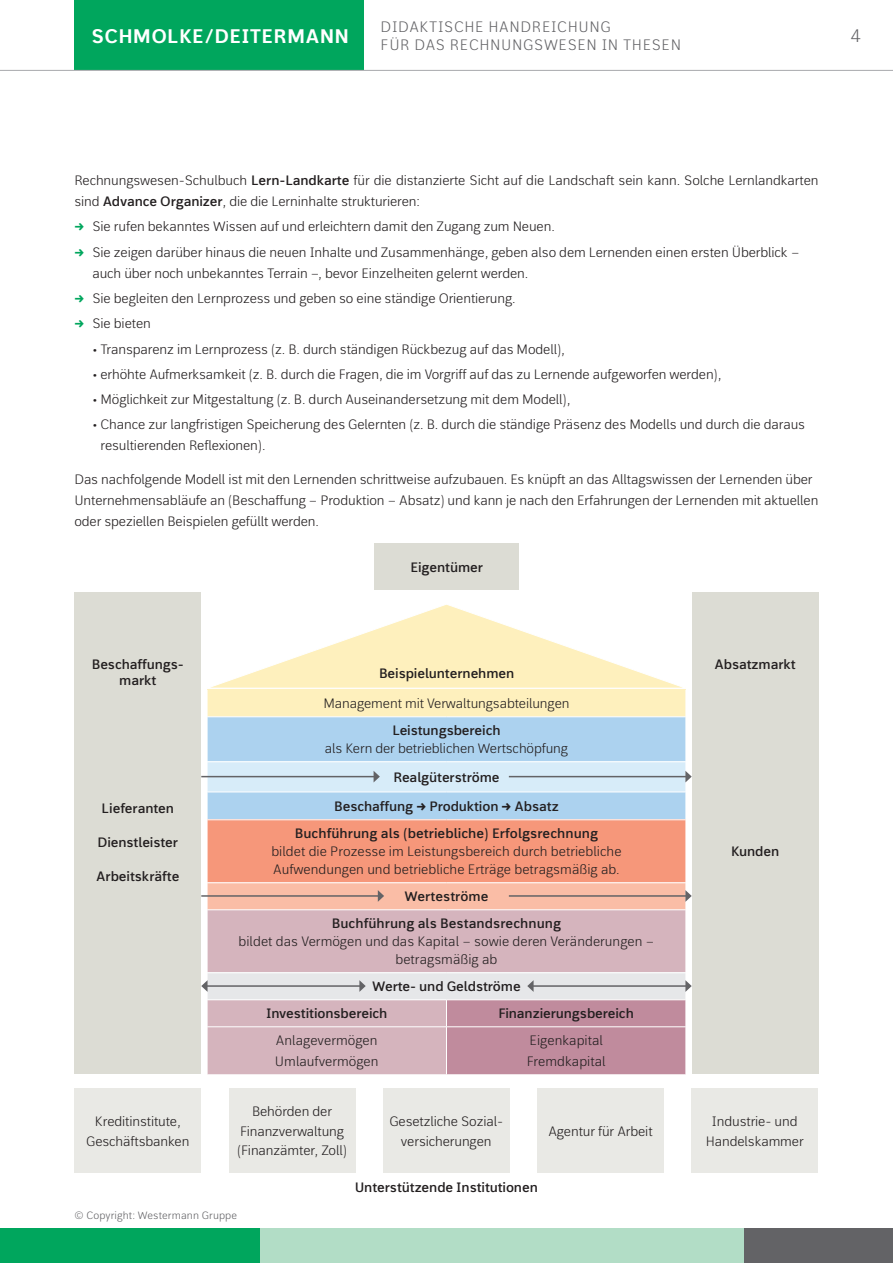
<style>
.page{position:relative;width:893px;height:1263px;background:#fff}
.page>*{position:absolute;margin:0;border:0;box-sizing:border-box;transform-origin:0 0}
.t1{font:700 19.5px "bs Thomas Sans 1";letter-spacing:.01em;color:#fff}
.t2{font:300 18px "bs Thomas Sans 1";color:#636366}
.t3{font:300 15px/18px "bs Thomas Sans 1";letter-spacing:.04em;color:#636366}
.t4{font:300 13.5px/21px "bs Thomas Sans 1";letter-spacing:-.01em;color:#231f20}
.t5{font:600 13.5px/27px "bs Thomas Sans 1";letter-spacing:-.01em;color:#231f20;text-align:center}
.t6{font:300 10.5px "bs Thomas Sans 1";letter-spacing:.01em;color:#636366}
.s1{font-weight:600}
</style>
<div class="page">
<div style="left:744px;top:1228px;width:149px;height:35px;background:#636366"></div>
<div style="left:74px;top:0;width:290px;height:70px;background:#00a65d"></div>
<hr style="left:0;top:70px;width:893px;height:1px;background:#a8a9ad">
<div style="left:259px;top:1228px;width:485px;height:35px;background:#b2ddc6"></div>
<div style="left:0;top:1228px;width:259px;height:35px;background:#00a65d"></div>
<div style="left:208px;top:717px;width:478px;height:102px;background:#acd2ef"></div>
<div style="left:207px;top:762px;width:479px;height:30px;background:#d7ecf9"></div>
<div style="left:207px;top:820px;width:479px;height:63px;background:#f6977a"></div>
<div style="left:207px;top:883px;width:479px;height:27px;background:#fabda6"></div>
<div style="left:208px;top:910px;width:478px;height:164px;background:#d5b4bd"></div>
<div style="left:207px;top:973px;width:479px;height:27px;background:#e6e7e9"></div>
<hr style="left:207px;top:761px;width:239px;height:1px;background:#fff">
<hr style="left:207px;top:762px;width:1px;height:30px;background:#fff">
<hr style="left:446px;top:761px;width:240px;height:1px;background:#fff">
<hr style="left:207px;top:792px;width:239px;height:1px;background:#fff">
<svg style="left:207px;top:792px;width:1px;height:27px"></svg>
<hr style="left:446px;top:792px;width:240px;height:1px;background:#fff">
<hr style="left:207px;top:820px;width:1px;height:62px;background:#fff">
<hr style="left:207px;top:882px;width:239px;height:1px;background:#fff">
<svg style="left:207px;top:883px;width:1px;height:26px"></svg>
<hr style="left:446px;top:882px;width:240px;height:1px;background:#fff">
<hr style="left:207px;top:909px;width:239px;height:1px;background:#fff">
<hr style="left:446px;top:909px;width:240px;height:1px;background:#fff">
<hr style="left:207px;top:972px;width:239px;height:1px;background:#fff">
<hr style="left:446px;top:972px;width:240px;height:1px;background:#fff">
<hr style="left:207px;top:999px;width:239px;height:1px;background:#fff">
<hr style="left:207px;top:1026px;width:239px;height:1px;background:#fff">
<svg style="left:207px;top:605px;width:479px;height:111px"></svg>
<div style="left:74px;top:593px;width:127px;height:481px;background:#dcdcd4"></div>
<div style="left:374px;top:543px;width:145px;height:47px;background:#dcdcd4"></div>
<div style="left:692px;top:593px;width:127px;height:481px;background:#dcdcd4"></div>
<hr style="left:201px;top:776px;width:173px;height:1px;background:#636366">
<svg style="left:374px;top:771px;width:6px;height:11px"></svg>
<hr style="left:509px;top:776px;width:177px;height:1px;background:#636366">
<svg style="left:685px;top:771px;width:7px;height:11px"></svg>
<hr style="left:201px;top:895px;width:177px;height:2px;background:#636366">
<svg style="left:378px;top:890px;width:6px;height:12px"></svg>
<hr style="left:509px;top:895px;width:177px;height:2px;background:#636366">
<svg style="left:685px;top:883px;width:7px;height:26px"></svg>
<hr style="left:207px;top:985px;width:153px;height:2px;background:#636366">
<svg style="left:359px;top:980px;width:7px;height:12px"></svg>
<svg style="left:201px;top:973px;width:7px;height:53px"></svg>
<svg style="left:446px;top:973px;width:246px;height:102px"></svg>
<div style="left:74px;top:1088px;width:127px;height:85px;background:#e9e9e5"></div>
<div style="left:691px;top:1088px;width:127px;height:85px;background:#e9e9e5"></div>
<div style="left:229px;top:1088px;width:126px;height:85px;background:#e9e9e5"></div>
<div style="left:383px;top:1088px;width:127px;height:85px;background:#e9e9e5"></div>
<div style="left:537px;top:1088px;width:127px;height:85px;background:#e9e9e5"></div>
<p class="t3" style="left:381px;top:18px;width:302px">DIDAKTISCHE HANDREICHUNG<br>FÜR DAS RECHNUNGSWESEN IN THESEN</p>
<h1 class="t1" style="left:92px;top:23px;width:259px">SCHMOLKE/DEITERMANN</h1>
<h2 class="t2" style="left:850px;top:24px;width:12px">4</h2>
<p class="t4" style="left:74px;top:171px;width:746px">Rechnungswesen-Schulbuch <span class="s1">Lern-Landkarte</span> für die distanzierte Sicht auf die Landschaft sein kann. Solche Lernlandkarten sind <span class="s1">Advance Organizer</span>, die die Lerninhalte strukturieren:</p>
<p class="t4" style="left:92px;top:215px;width:709px;line-height:25.2px">Sie rufen bekanntes Wissen auf und erleichtern damit den Zugang zum Neuen.<br>Sie zeigen darüber hinaus die neuen Inhalte und Zusammenhänge, geben also dem Lernenden einen ersten Überblick –</p>
<p class="t4" style="left:92px;top:261px;width:437px;line-height:25.2px">auch über noch unbekanntes Terrain –, bevor Einzelheiten gelernt werden.<br>Sie begleiten den Lernprozess und geben so eine ständige Orientierung.<br>Sie bieten</p>
<p class="t4" style="left:92px;top:339px;width:474px">• Transparenz im Lernprozess (z. B. durch ständigen Rückbezug auf das Modell),</p>
<p class="t4" style="left:92px;top:364px;width:631px">• erhöhte Aufmerksamkeit (z. B. durch die Fragen, die im Vorgriff auf das zu Lernende aufgeworfen werden),</p>
<p class="t4" style="left:92px;top:390px;width:480px">• Möglichkeit zur Mitgestaltung (z. B. durch Auseinandersetzung mit dem Modell),</p>
<p class="t4" style="left:101px;top:415px;width:706px;text-indent:-8px">• Chance zur langfristigen Speicherung des Gelernten (z. B. durch die ständige Präsenz des Modells und durch die daraus resultierenden Reflexionen).</p>
<p class="t4" style="left:74px;top:470px;width:745px">Das nachfolgende Modell ist mit den Lernenden schrittweise aufzubauen. Es knüpft an das Alltagswissen der Lernenden über<br>Unternehmensabläufe an (Beschaffung – Produktion – Absatz) und kann je nach den Erfahrungen der Lernenden mit aktuellen oder speziellen Beispielen gefüllt werden.</p>
<p class="t5" style="left:92px;top:657px;width:94px;line-height:16.5px">Beschaffungs&shy;markt</p>
<p class="t5" style="left:102px;top:796px;width:74px">Lieferanten</p>
<p class="t5" style="left:98px;top:830px;width:82px">Dienstleister</p>
<p class="t5" style="left:96px;top:863px;width:85px">Arbeitskräfte</p>
<p class="t5" style="left:410px;top:554px;width:74px">Eigentümer</p>
<p class="t5" style="left:379px;top:660px;width:137px">Beispielunternehmen</p>
<p class="t4" style="left:323px;top:694px;width:248px">Management mit Verwaltungsabteilungen</p>
<p class="t5" style="left:392px;top:718px;width:110px">Leistungsbereich</p>
<p class="t4" style="left:325px;top:739px;width:245px">als Kern der betrieblichen Wertschöpfung</p>
<p class="t5" style="left:334px;top:763px;width:226px;line-height:29.4px">Realgüterströme<br>Beschaffung → Produktion → Absatz</p>
<p class="t5" style="left:295px;top:821px;width:305px">Buchführung als (betriebliche) Erfolgsrechnung</p>
<p class="t4" style="left:271px;top:843px;width:352px;line-height:18px">bildet die Prozesse im Leistungsbereich durch betriebliche<br>Aufwendungen und betriebliche Erträge betragsmäßig ab.</p>
<p class="t5" style="left:332px;top:884px;width:231px">Werteströme<br>Buchführung als Bestandsrechnung</p>
<p class="t4" style="left:239px;top:933px;width:417px;line-height:18px;text-align:center">bildet das Vermögen und das Kapital – sowie deren Veränderungen – betragsmäßig ab</p>
<p class="t5" style="left:266px;top:974px;width:256px;text-align:left;text-indent:106px">Werte- und Geldströme<br>Investitionsbereich</p>
<p class="t5" style="left:498px;top:1001px;width:137px">Finanzierungsbereich</p>
<p class="t4" style="left:275px;top:1031px;width:105px">Anlagevermögen<br>Umlaufvermögen</p>
<p class="t4" style="left:527px;top:1031px;width:80px">Eigenkapital<br>Fremdkapital</p>
<p class="t5" style="left:714px;top:652px;width:83px">Absatzmarkt</p>
<p class="t5" style="left:731px;top:839px;width:50px">Kunden</p>
<p class="t4" style="left:237px;top:1103px;width:111px;line-height:19.5px;text-align:center">Behörden der<br>Finanzverwaltung (Finanzämter, Zoll)</p>
<p class="t4" style="left:389px;top:1112px;width:115px;line-height:19.5px;text-align:center">Gesetzliche Sozial&shy;versicherungen</p>
<p class="t4" style="left:548px;top:1121px;width:106px">Agentur für Arbeit</p>
<p class="t5" style="left:355px;top:1174px;width:185px">Unterstützende Institutionen</p>
<p class="t4" style="left:86px;top:1112px;width:105px;line-height:19.5px;text-align:center">Kreditinstitute,<br>Geschäftsbanken</p>
<p class="t4" style="left:706px;top:1112px;width:100px;line-height:19.5px;text-align:center">Industrie- und<br>Handelskammer</p>
<p class="t6" style="left:74px;top:1208px;width:164px">© Copyright: Westermann Gruppe</p>
</div>
